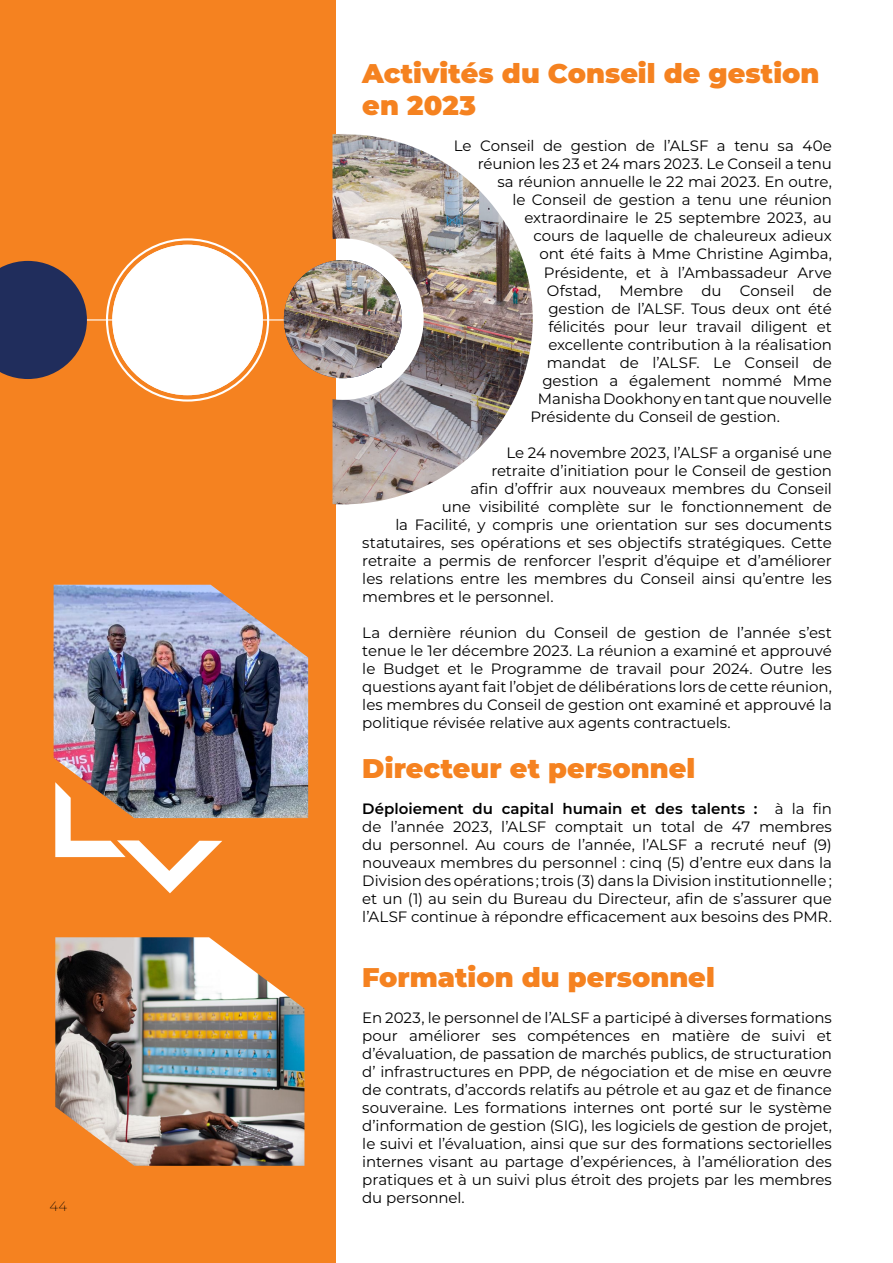
<style>
.page{position:relative;width:893px;height:1263px;background:#fff}
.page>*{position:absolute;margin:0;border:0;box-sizing:border-box;transform-origin:0 0}
.t1{font:900 27px/32.4px "Montserrat";color:#f58220}
.t2{font:15px/18px "Montserrat";letter-spacing:-.005em;color:#000;text-align:justify}
.t3{font:200 13.5px "Montserrat";color:#000}
.s1{font-weight:600}
</style>
<div class="page">
<div style="left:0;top:0;width:336px;height:1263px;background:#f58220"></div>
<img style="left:332px;top:134px;width:201px;height:370px">
<hr style="left:82px;top:319px;width:38px;height:1px;background:#fff">
<hr style="left:255px;top:319px;width:37px;height:1px;background:#fff">
<div style="left:112px;top:245px;width:151px;height:150px;background:#fff;border-radius:50%"></div>
<div style="left:112px;top:245px;width:151px;height:150px;border:6px solid #fff;border-radius:50%"></div>
<svg style="left:0;top:261px;width:87px;height:118px"></svg>
<img style="left:284px;top:260px;width:118px;height:118px;border-radius:59px">
<img style="left:54px;top:585px;width:254px;height:233px">
<svg style="left:55px;top:782px;width:167px;height:111px"></svg>
<img style="left:55px;top:937px;width:249px;height:229px">
<p class="t3" style="left:49px;top:1197px;width:20px">44</p>
<h1 class="t1" style="left:362px;top:57px;width:459px">Activités du Conseil de gestion en 2023</h1>
<p class="t2" style="left:454px;top:137px;width:380px;text-align:right">Le Conseil de gestion de l’ALSF a tenu sa 40e réunion les 23 et 24 mars 2023. Le Conseil a tenu<br>sa réunion annuelle le 22 mai 2023. En outre,<br>le Conseil de gestion a tenu une réunion extraordinaire le 25 septembre 2023, au<br>cours de laquelle de chaleureux adieux<br>ont été faits à Mme Christine Agimba, Présidente, et à l’Ambassadeur Arve<br>Ofstad, Membre du Conseil de<br>gestion de l’ALSF. Tous deux ont été<br>félicités pour leur travail diligent et<br>excellente contribution à la réalisation</p>
<p class="t2" style="left:362px;top:353px;width:22px">du</p>
<p class="t2" style="left:547px;top:353px;width:286px">mandat de l’ALSF. Le Conseil de</p>
<p class="t2" style="left:542px;top:371px;width:291px">gestion a également nommé Mme</p>
<p class="t2" style="left:538px;top:389px;width:296px">Manisha Dookhony en tant que nouvelle</p>
<p class="t2" style="left:530px;top:407px;width:251px">Présidente du Conseil de gestion.</p>
<p class="t2" style="left:506px;top:443px;width:327px">Le 24 novembre 2023, l’ALSF a organisé une</p>
<p class="t2" style="left:491px;top:461px;width:342px">retraite d’initiation pour le Conseil de gestion</p>
<p class="t2" style="left:470px;top:479px;width:363px">afin d’offrir aux nouveaux membres du Conseil</p>
<p class="t2" style="left:442px;top:497px;width:392px">une visibilité complète sur le fonctionnement de</p>
<p class="t2" style="left:395px;top:515px;width:438px">la Facilité, y compris une orientation sur ses documents</p>
<p class="t2" style="left:362px;top:533px;width:471px">statutaires, ses opérations et ses objectifs stratégiques. Cette</p>
<p class="t2" style="left:362px;top:551px;width:471px">retraite a permis de renforcer l’esprit d’équipe et d’améliorer</p>
<p class="t2" style="left:362px;top:569px;width:471px">les relations entre les membres du Conseil ainsi qu’entre les</p>
<p class="t2" style="left:362px;top:587px;width:193px">membres et le personnel.</p>
<p class="t2" style="left:362px;top:623px;width:471px">La dernière réunion du Conseil de gestion de l’année s’est tenue le 1er décembre 2023. La réunion a examiné et approuvé le Budget et le Programme de travail pour 2024. Outre les questions ayant fait l’objet de délibérations lors de cette réunion, les membres du Conseil de gestion ont examiné et approuvé la politique révisée relative aux agents contractuels.</p>
<h1 class="t1" style="left:362px;top:751px;width:334px">Directeur et personnel</h1>
<p class="t2" style="left:362px;top:799px;width:471px"><span class="s1">Déploiement du capital humain et des talents :</span> à la fin de l’année 2023, l’ALSF comptait un total de 47 membres du personnel. Au cours de l’année, l’ALSF a recruté neuf (9) nouveaux membres du personnel : cinq (5) d’entre eux dans la Division des opérations ; trois (3) dans la Division institutionnelle ; et un (1) au sein du Bureau du Directeur, afin de s’assurer que l’ALSF continue à répondre efficacement aux besoins des PMR.</p>
<h1 class="t1" style="left:362px;top:960px;width:354px">Formation du personnel</h1>
<p class="t2" style="left:362px;top:1008px;width:471px">En 2023, le personnel de l’ALSF a participé à diverses formations pour améliorer ses compétences en matière de suivi et d’évaluation, de passation de marchés publics, de structuration d’ infrastructures en PPP, de négociation et de mise en œuvre de contrats, d’accords relatifs au pétrole et au gaz et de finance souveraine. Les formations internes ont porté sur le système d’information de gestion (SIG), les logiciels de gestion de projet, le suivi et l’évaluation, ainsi que sur des formations sectorielles internes visant au partage d’expériences, à l’amélioration des pratiques et à un suivi plus étroit des projets par les membres du personnel.</p>
</div>
